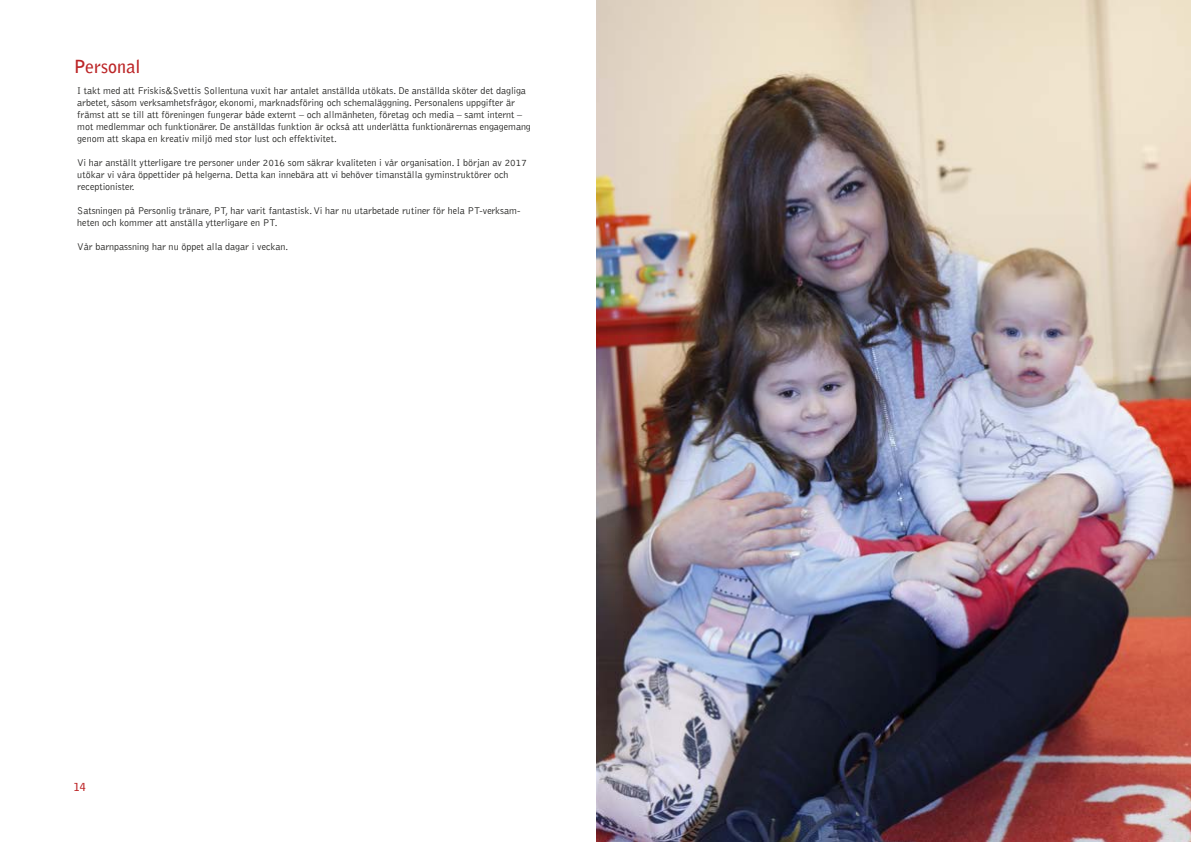
<style>
.page{position:relative;width:1191px;height:842px;background:#fff}
.page>*{position:absolute;margin:0;border:0;box-sizing:border-box;transform-origin:0 0}
.t1{font:700 18px "Bell Gothic";color:#bc2527}
.t2{font:700 11px "Bell Gothic";color:#bc2527}
.t3{font:300 10px/12px "Bell Gothic";color:#1d1d1b}
</style>
<div class="page">
<img style="left:597px;top:0;width:594px;height:842px">
<h1 class="t1" style="left:74px;top:56px;width:68px">Personal</h1>
<p class="t3" style="left:77px;top:85px;width:455px">I takt med att Friskis&amp;Svettis Sollentuna vuxit har antalet anställda utökats. De anställda sköter det dagliga arbetet, såsom verksamhetsfrågor, ekonomi, marknadsföring och schemaläggning. Personalens uppgifter är främst att se till att föreningen fungerar både externt – och allmänheten, företag och media – samt internt – mot medlemmar och funktionärer. De anställdas funktion är också att underlätta funktionärernas engagemang genom att skapa en kreativ miljö med stor lust och effektivitet.</p>
<p class="t3" style="left:77px;top:157px;width:451px">Vi har anställt ytterligare tre personer under 2016 som säkrar kvaliteten i vår organisation. I början av 2017 utökar vi våra öppettider på helgerna. Detta kan innebära att vi behöver timanställa gyminstruktörer och receptionister.</p>
<p class="t3" style="left:77px;top:205px;width:444px">Satsningen på Personlig tränare, PT, har varit fantastisk. Vi har nu utarbetade rutiner för hela PT-verksam&shy;heten och kommer att anställa ytterligare en PT.</p>
<p class="t3" style="left:77px;top:241px;width:212px">Vår barnpassning har nu öppet alla dagar i veckan.</p>
<p class="t2" style="left:74px;top:780px;width:14px">14</p>
</div>
